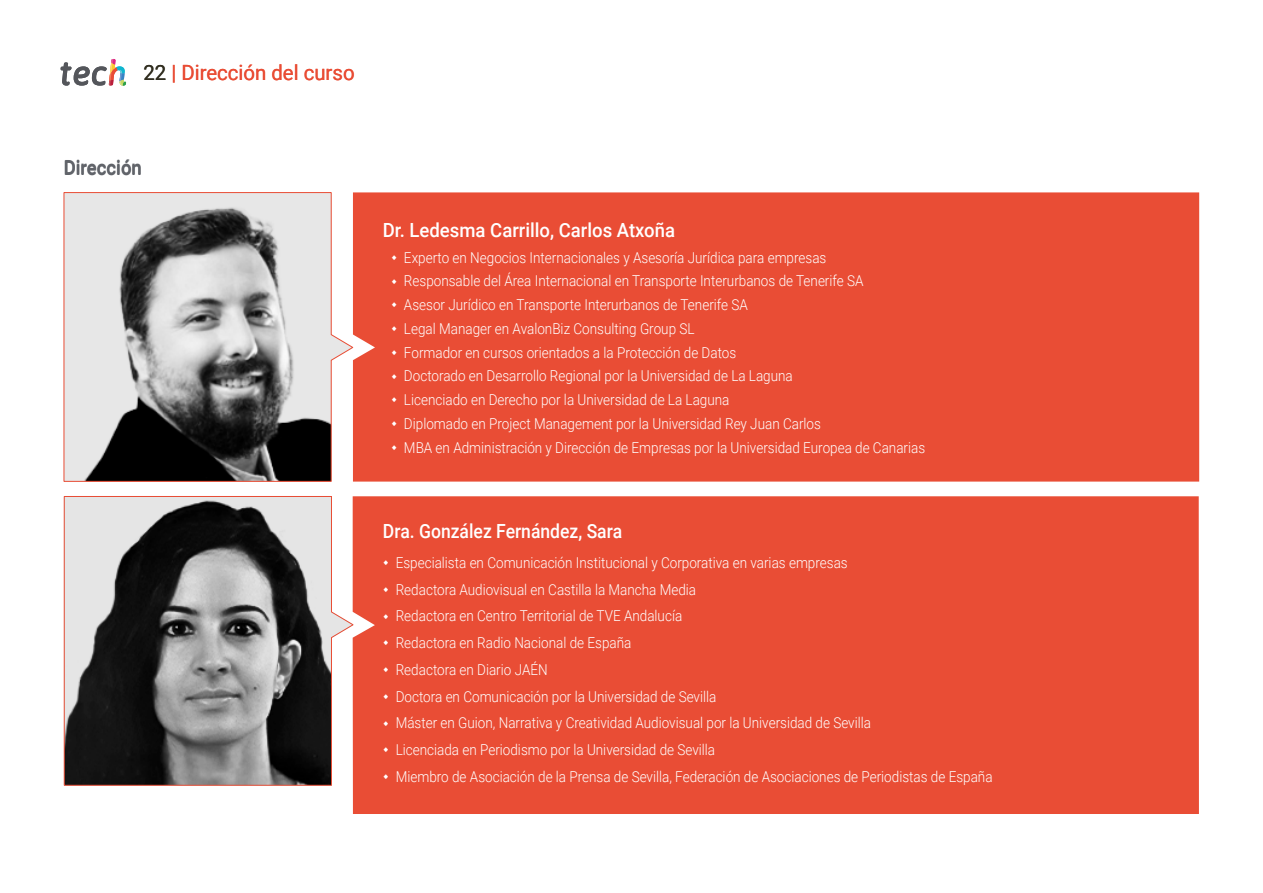
<style>
.page{position:relative;width:1263px;height:893px;background:#fff}
.page>*{position:absolute;margin:0;border:0;box-sizing:border-box;transform-origin:0 0}
.t1{font:21px "Roboto";color:#e94d35}
.t2{font:500 19.5px "Roboto";color:#fff;scale:.95 1}
.t3{font:500 19.5px "Roboto";color:#fff;scale:.9 1}
.t4{font:500 19.5px "Roboto";color:#61646a;scale:.95 1}
.t5{font:300 15px/26.7px "Roboto";color:#fff;scale:.9 1}
.s1{color:#312e20}
</style>
<div class="page">
<div style="left:353px;top:496px;width:846px;height:318px;background:#e94d35"></div>
<svg style="left:64px;top:496px;width:290px;height:290px;background:#7a7777"></svg>
<div style="left:353px;top:192px;width:846px;height:290px;background:#e94d35"></div>
<svg style="left:64px;top:192px;width:289px;height:290px;background:#a3a1a1"></svg>
<svg style="left:61px;top:59px;width:65px;height:27px"></svg>
<svg style="left:384px;top:560px;width:4px;height:5px"></svg>
<svg style="left:384px;top:587px;width:4px;height:5px"></svg>
<svg style="left:384px;top:614px;width:4px;height:5px"></svg>
<svg style="left:384px;top:641px;width:4px;height:5px"></svg>
<svg style="left:384px;top:667px;width:4px;height:5px"></svg>
<svg style="left:384px;top:694px;width:4px;height:5px"></svg>
<svg style="left:384px;top:721px;width:4px;height:5px"></svg>
<svg style="left:384px;top:748px;width:4px;height:5px"></svg>
<svg style="left:384px;top:774px;width:4px;height:5px"></svg>
<svg style="left:392px;top:255px;width:5px;height:5px"></svg>
<svg style="left:392px;top:279px;width:5px;height:5px"></svg>
<svg style="left:392px;top:302px;width:5px;height:5px"></svg>
<svg style="left:392px;top:326px;width:5px;height:5px"></svg>
<svg style="left:392px;top:350px;width:5px;height:5px"></svg>
<svg style="left:392px;top:374px;width:5px;height:5px"></svg>
<svg style="left:392px;top:397px;width:5px;height:5px"></svg>
<svg style="left:392px;top:421px;width:5px;height:5px"></svg>
<svg style="left:392px;top:445px;width:5px;height:5px"></svg>
<h1 class="t1" style="left:144px;top:57px;width:213px"><span class="s1">22</span> | Dirección del curso</h1>
<h2 class="t4" style="left:64px;top:154px;width:84px">Dirección</h2>
<h2 class="t2" style="left:383px;top:216px;width:309px">Dr. Ledesma Carrillo, Carlos Atxoña</h2>
<p class="t5" style="left:404px;top:245px;width:581px;line-height:23.7px">Experto en Negocios Internacionales y Asesoría Jurídica para empresas<br>Responsable del Área Internacional en Transporte Interurbanos de Tenerife SA<br>Asesor Jurídico en Transporte Interurbanos de Tenerife SA<br>Legal Manager en AvalonBiz Consulting Group SL<br>Formador en cursos orientados a la Protección de Datos<br>Doctorado en Desarrollo Regional por la Universidad de La Laguna<br>Licenciado en Derecho por la Universidad de La Laguna<br>Diplomado en Project Management por la Universidad Rey Juan Carlos<br>MBA en Administración y Dirección de Empresas por la Universidad Europea de Canarias</p>
<h2 class="t3" style="left:383px;top:517px;width:267px">Dra. González Fernández, Sara</h2>
<p class="t5" style="left:396px;top:549px;width:665px">Especialista en Comunicación Institucional y Corporativa en varias empresas<br>Redactora Audiovisual en Castilla la Mancha Media<br>Redactora en Centro Territorial de TVE Andalucía<br>Redactora en Radio Nacional de España<br>Redactora en Diario JAÉN<br>Doctora en Comunicación por la Universidad de Sevilla<br>Máster en Guion, Narrativa y Creatividad Audiovisual por la Universidad de Sevilla<br>Licenciada en Periodismo por la Universidad de Sevilla<br>Miembro de Asociación de la Prensa de Sevilla, Federación de Asociaciones de Periodistas de España</p>
</div>
